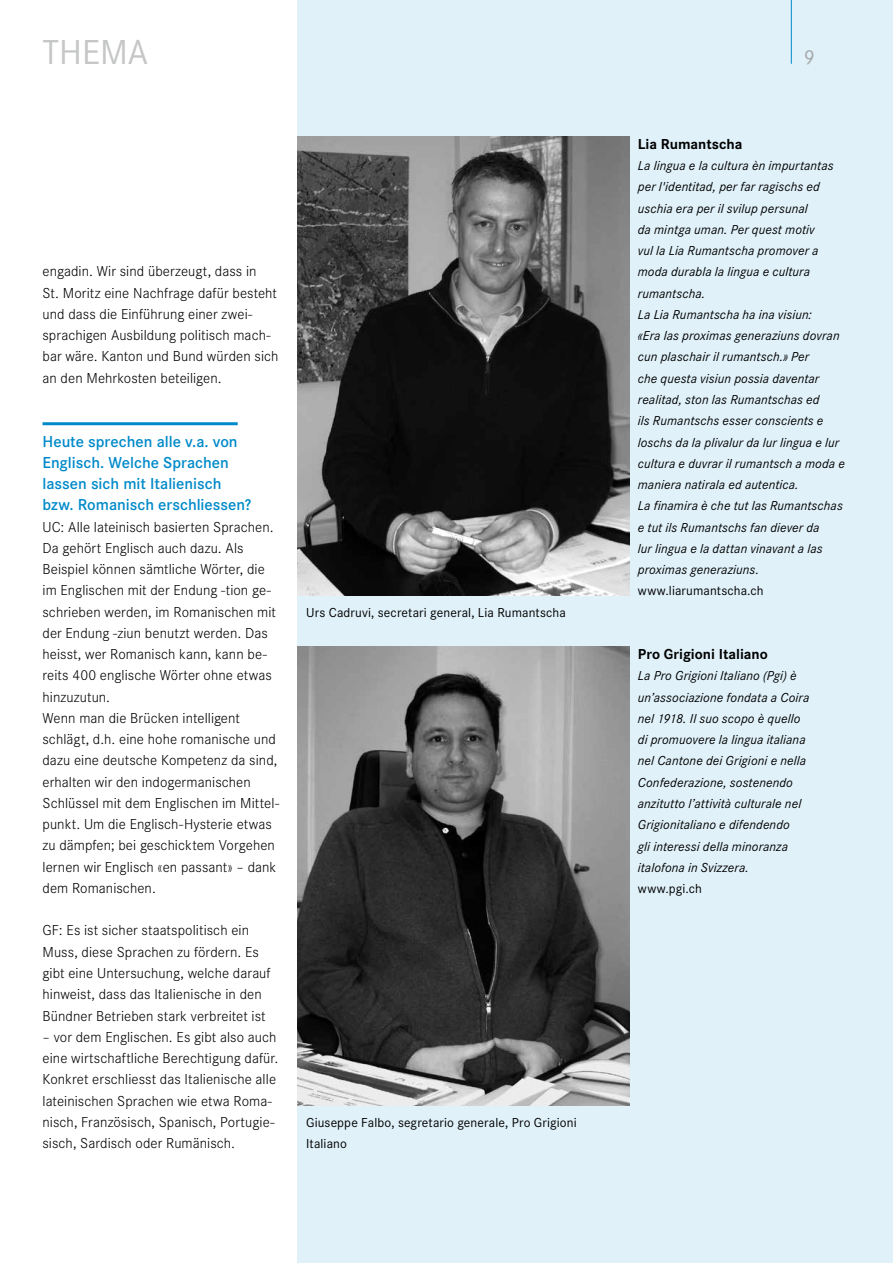
<style>
.page{position:relative;width:893px;height:1263px;background:#fff}
.page>*{position:absolute;margin:0;border:0;box-sizing:border-box;transform-origin:0 0}
.t1{font:36px "Corporate S";color:#c5c6c7}
.t2{font:21px "Corporate S";color:#a5a7a9}
.t3{font:600 16.5px/21.3px "Corporate S";color:#008ac9}
.t4{font:300 15px/21.3px "Corporate S";letter-spacing:.005em;color:#000}
.t5{font:700 15px "Corporate S";color:#000}
.t6{font:italic 13.5px/21.3px "Corporate S";letter-spacing:.01em;color:#000}
.t7{font:13.5px/21.3px "Corporate S";letter-spacing:.01em;color:#000}
</style>
<div class="page">
<div style="left:298px;top:0;width:595px;height:1263px;background:#e0f1f9"></div>
<hr style="left:43px;top:422px;width:195px;height:3px;background:#008ac9">
<img style="left:298px;top:136px;width:331px;height:459px">
<img style="left:298px;top:646px;width:331px;height:460px">
<hr style="left:791px;top:0;width:1px;height:64px;background:#008ac9">
<h1 class="t1" style="left:43px;top:31px;width:107px">thema</h1>
<p class="t4" style="left:43px;top:261px;width:237px">engadin. Wir sind überzeugt, dass in<br>St. Moritz eine Nachfrage dafür besteht und dass die Einführung einer zwei&shy;sprachigen Ausbildung politisch mach&shy;bar wäre. Kanton und Bund würden sich an den Mehrkosten beteiligen.</p>
<p class="t3" style="left:43px;top:430px;width:210px">Heute sprechen alle v.a. von<br>Englisch. Welche Sprachen lassen sich mit Italienisch bzw. Romanisch erschliessen?</p>
<p class="t4" style="left:43px;top:516px;width:238px">UC: Alle lateinisch basierten Sprachen.<br>Da gehört Englisch auch dazu. Als Beispiel können sämtliche Wörter, die im Englischen mit der Endung -tion ge&shy;schrieben werden, im Romanischen mit der Endung -ziun benutzt werden. Das heisst, wer Romanisch kann, kann be&shy;reits 400 englische Wörter ohne etwas hinzuzutun.<br>Wenn man die Brücken intelligent schlägt, d.h. eine hohe romanische und dazu eine deutsche Kompetenz da sind, erhalten wir den indogermanischen Schlüssel mit dem Englischen im Mittel&shy;punkt. Um die Englisch-Hysterie etwas zu dämpfen; bei geschicktem Vorgehen lernen wir Englisch «en passant» – dank dem Romanischen.</p>
<p class="t4" style="left:43px;top:920px;width:230px">GF: Es ist sicher staatspolitisch ein Muss, diese Sprachen zu fördern. Es gibt eine Untersuchung, welche darauf hinweist, dass das Italienische in den Bündner Betrieben stark verbreitet ist</p>
<p class="t4" style="left:43px;top:1026px;width:237px">– vor dem Englischen. Es gibt also auch eine wirtschaftliche Berechtigung dafür.<br>Konkret erschliesst das Italienische alle lateinischen Sprachen wie etwa Roma&shy;nisch, Französisch, Spanisch, Portugie&shy;sisch, Sardisch oder Rumänisch.</p>
<p class="t7" style="left:306px;top:601px;width:261px">Urs Cadruvi, secretari general, Lia Rumantscha</p>
<p class="t7" style="left:306px;top:1112px;width:272px">Giuseppe Falbo, segretario generale, Pro Grigioni<br>Italiano</p>
<h2 class="t2" style="left:804px;top:45px;width:13px">9</h2>
<p class="t5" style="left:638px;top:135px;width:106px">Lia Rumantscha</p>
<p class="t6" style="left:638px;top:155px;width:209px">La lingua e la cultura èn impurtantas per l'identitad, per far ragischs ed uschia era per il svilup persunal<br>da mintga uman. Per quest motiv<br>vul la Lia Rumantscha promover a moda durabla la lingua e cultura rumantscha.<br>La Lia Rumantscha ha ina visiun:<br>«Era las proximas generaziuns dovran cun plaschair il rumantsch.» Per<br>che questa visiun possia daventar realitad, ston las Rumantschas ed<br>ils Rumantschs esser conscients e loschs da la plivalur da lur lingua e lur cultura e duvrar il rumantsch a moda e maniera natirala ed autentica.<br>La finamira è che tut las Rumantschas e tut ils Rumantschs fan diever da<br>lur lingua e la dattan vinavant a las proximas generaziuns.</p>
<p class="t7" style="left:638px;top:580px;width:127px">www.liarumantscha.ch</p>
<p class="t5" style="left:638px;top:645px;width:131px">Pro Grigioni Italiano</p>
<p class="t6" style="left:638px;top:665px;width:173px">La Pro Grigioni Italiano (Pgi) è un’associazione fondata a Coira nel 1918. Il suo scopo è quello di promuovere la lingua italiana nel Cantone dei Grigioni e nella<br>Confederazione, sostenendo anzitutto l’attività culturale nel<br>Grigionitaliano e difendendo<br>gli interessi della minoranza italofona in Svizzera.</p>
<p class="t7" style="left:638px;top:878px;width:66px">www.pgi.ch</p>
</div>
